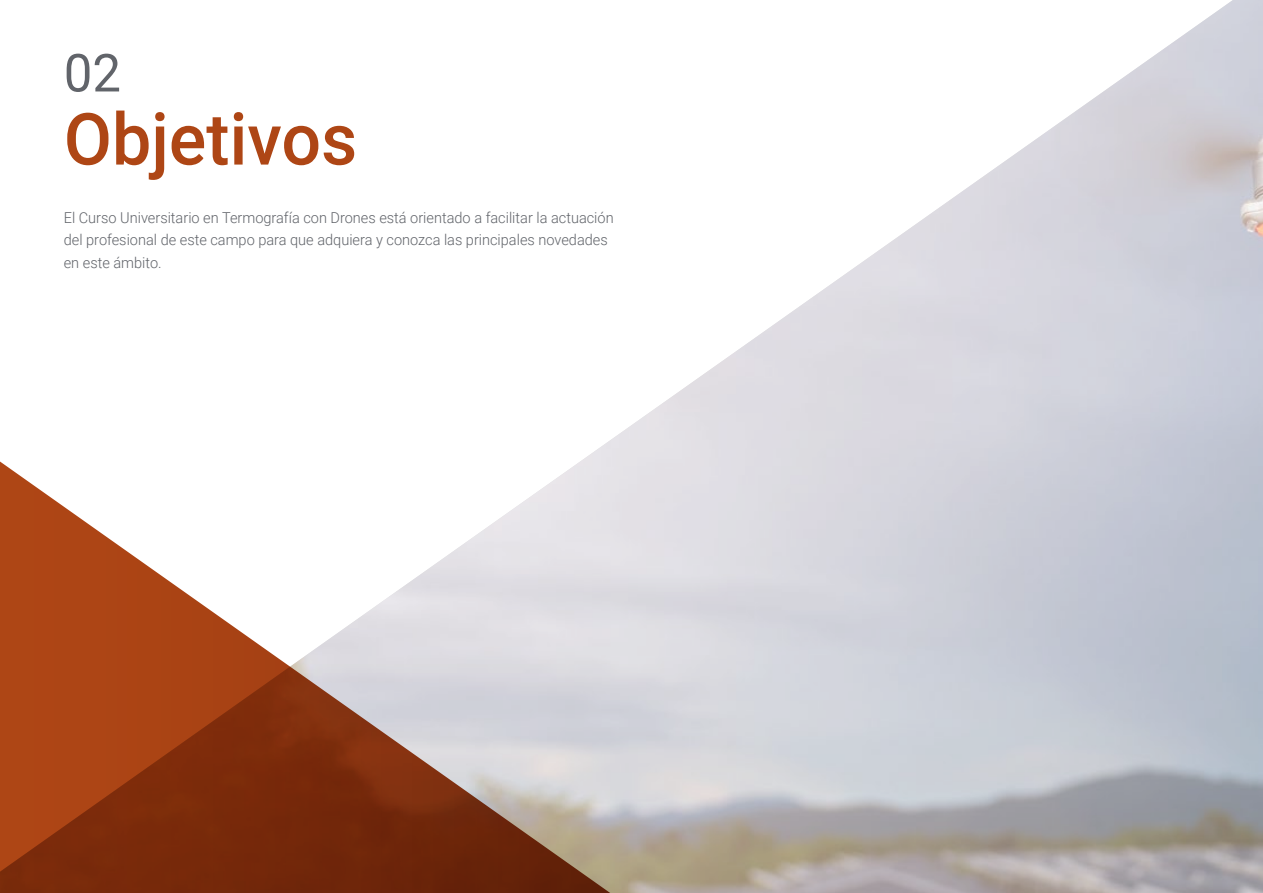
<style>
.page{position:relative;width:1263px;height:893px;background:#fff}
.page>*{position:absolute;margin:0;border:0;box-sizing:border-box;transform-origin:0 0}
.t1{font:500 72px "Roboto";color:#ae4615}
.t2{font:52.5px "Roboto";color:#61646a}
.t3{font:300 15px/22.5px "Roboto";color:#61646a}
</style>
<div class="page">
<svg style="left:0;top:446px;width:640px;height:447px"></svg>
<h2 class="t2" style="left:64px;top:36px;width:59px">02</h2>
<h1 class="t1" style="left:64px;top:89px;width:295px">Objetivos</h1>
<p class="t3" style="left:64px;top:206px;width:551px">El Curso Universitario en Termografía con Drones está orientado a facilitar la actuación del profesional de este campo para que adquiera y conozca las principales novedades en este ámbito.</p>
</div>
